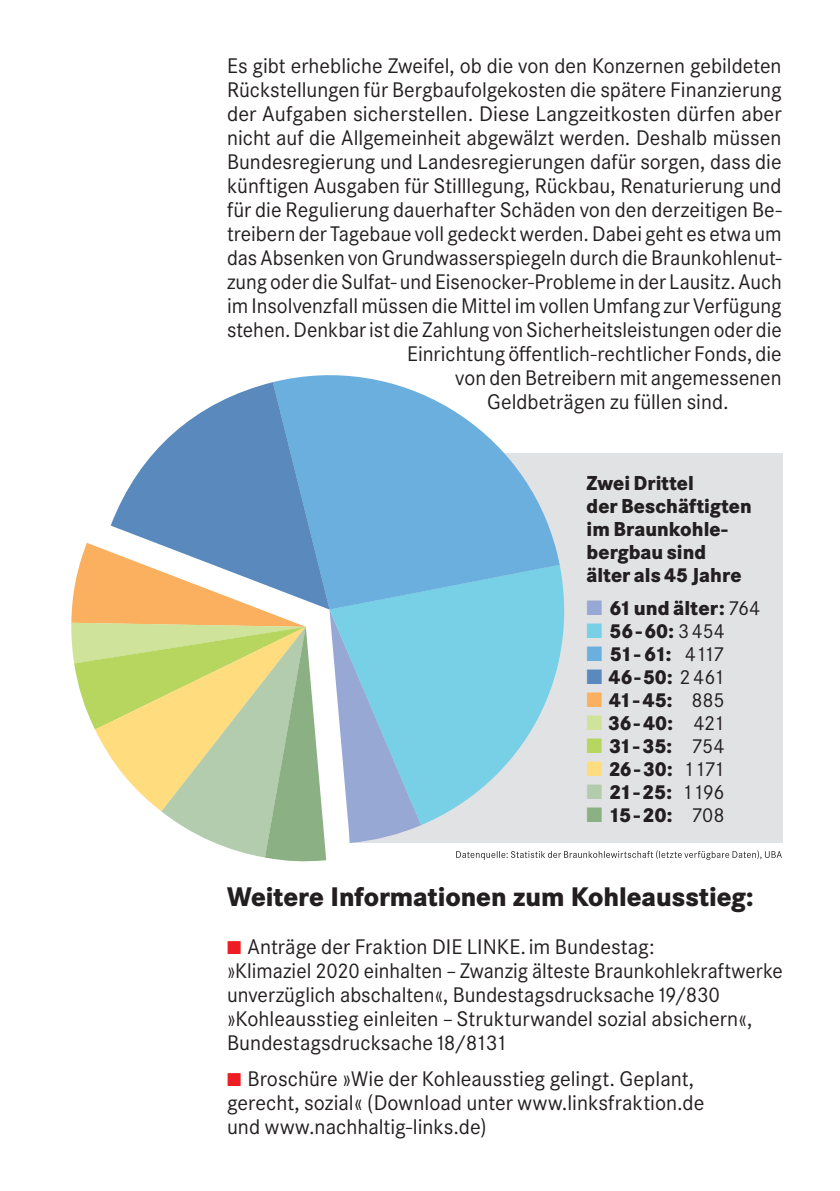
<style>
.page{position:relative;width:840px;height:1191px;background:#fff}
.page>*{position:absolute;margin:0;border:0;box-sizing:border-box;transform-origin:0 0}
.t1{font:800 28px "Corporate S";color:#231f20;scale:.93 1}
.t2{font:22px/24px "Corporate S";color:#231f20}
.t3{font:800 21px/23px "Corporate S";letter-spacing:.005em;color:#231f20;scale:.93 1}
.t4{font:800 21px "Corporate S";letter-spacing:.005em;color:#231f20;scale:.95 1}
.s1{color:#97a8d5}
.s2{font-weight:400}
.s3{color:#77d0e6}
.s4{color:#6bafdf}
.s5{color:#5a8abd}
.s6{color:#fab05f}
.s7{color:#d0e39a}
.s8{color:#b6d65f}
.s9{color:#ffdc7e}
.s10{color:#b4ccae}
.s11{color:#8ab083}
.s12{color:#ee1d23}
</style>
<div class="page">
<div style="left:349px;top:454px;width:433px;height:389px;background:#e1e2e4"></div>
<svg style="left:421px;top:565px;width:144px;height:260px;fill:#77d0e6"></svg>
<svg style="left:274px;top:375px;width:285px;height:234px;fill:#6bafdf"></svg>
<svg style="left:111px;top:382px;width:218px;height:161px;fill:#5a8abd"></svg>
<svg style="left:71px;top:543px;width:350px;height:319px"></svg>
<svg style="left:456px;top:850px;width:325px;height:10px"></svg>
<p class="t2" style="left:227px;top:54px;width:555px">Es gibt erhebliche Zweifel, ob die von den Konzernen gebildeten</p>
<p class="t2" style="left:227px;top:78px;width:556px">Rückstellungen für Bergbaufolgekosten die spätere Finanzierung</p>
<p class="t2" style="left:227px;top:102px;width:556px">der Aufgaben sicherstellen. Diese Langzeitkosten dürfen aber</p>
<p class="t2" style="left:227px;top:126px;width:555px">nicht auf die Allgemeinheit abgewälzt werden. Deshalb müssen</p>
<p class="t2" style="left:227px;top:150px;width:556px">Bundesregierung und Landesregierungen dafür sorgen, dass die</p>
<p class="t2" style="left:227px;top:174px;width:556px">künftigen Ausgaben für Stilllegung, Rückbau, Renaturierung und</p>
<p class="t2" style="left:227px;top:198px;width:556px">für die Regulierung dauerhafter Schäden von den derzeitigen Be-</p>
<p class="t2" style="left:227px;top:222px;width:555px">treibern der Tagebaue voll gedeckt werden. Dabei geht es etwa um</p>
<p class="t2" style="left:227px;top:246px;width:556px">das Absenken von Grundwasserspiegeln durch die Braunkohlenut-</p>
<p class="t2" style="left:227px;top:270px;width:556px">zung oder die Sulfat- und Eisenocker-Probleme in der Lausitz. Auch</p>
<p class="t2" style="left:227px;top:294px;width:556px">im Insolvenzfall müssen die Mittel im vollen Umfang zur Verfügung</p>
<p class="t2" style="left:227px;top:318px;width:556px">stehen. Denkbar ist die Zahlung von Sicherheitsleistungen oder die</p>
<p class="t2" style="left:407px;top:342px;width:376px">Einrichtung öffentlich-rechtlicher Fonds, die</p>
<p class="t2" style="left:455px;top:366px;width:327px">von den Betreibern mit angemessenen</p>
<p class="t2" style="left:487px;top:390px;width:243px">Geldbeträgen zu füllen sind.</p>
<p class="t3" style="left:586px;top:472px;width:179px">Zwei Drittel<br>der Beschäftigten im Braunkohle&shy;bergbau sind älter als 45 Jahre</p>
<p class="t4" style="left:586px;top:595px;width:184px"><span class="s1">■</span> 61und älter: <span class="s2">764</span></p>
<p class="t3" style="left:586px;top:620px;width:150px"><span class="s3">■</span> 56-60: <span class="s2">3454</span></p>
<p class="t4" style="left:586px;top:641px;width:147px"><span class="s4">■</span> 51- 61: <span class="s2">4117</span></p>
<p class="t3" style="left:586px;top:666px;width:150px"><span class="s5">■</span> 46-50: <span class="s2">2461</span></p>
<p class="t4" style="left:586px;top:687px;width:147px"><span class="s6">■</span> 41- 45: <span class="s2">885</span></p>
<p class="t3" style="left:586px;top:712px;width:150px"><span class="s7">■</span> 36- 40: <span class="s2">421</span></p>
<p class="t4" style="left:586px;top:733px;width:147px"><span class="s8">■</span> 31- 35: <span class="s2">754</span></p>
<p class="t3" style="left:586px;top:758px;width:150px"><span class="s9">■</span> 26-30: <span class="s2">1171</span></p>
<p class="t4" style="left:586px;top:779px;width:147px"><span class="s10">■</span> 21-25: <span class="s2">1196</span></p>
<p class="t4" style="left:586px;top:802px;width:147px"><span class="s11">■</span> 15-20: <span class="s2">708</span></p>
<p class="t1" style="left:227px;top:880px;width:567px">Weitere Informationen zum Kohleausstieg:</p>
<p class="t2" style="left:227px;top:935px;width:557px"><span class="s12">■</span> Anträge der Fraktion DIE LINKE.im Bundestag:<br>»Klimaziel 2020 einhalten – Zwanzig älteste Braunkohlekraftwerke unverzüglich abschalten«, Bundestagsdrucksache19/830 »Kohleausstieg einleiten – Strukturwandel sozial absichern«, Bundestagsdrucksache18/8131</p>
<p class="t2" style="left:227px;top:1067px;width:478px"><span class="s12">■</span> Broschüre »Wie der Kohleausstieg gelingt. Geplant, gerecht, sozial« (Download unter www.linksfraktion.de und www.nachhaltig-links.de)</p>
</div>
